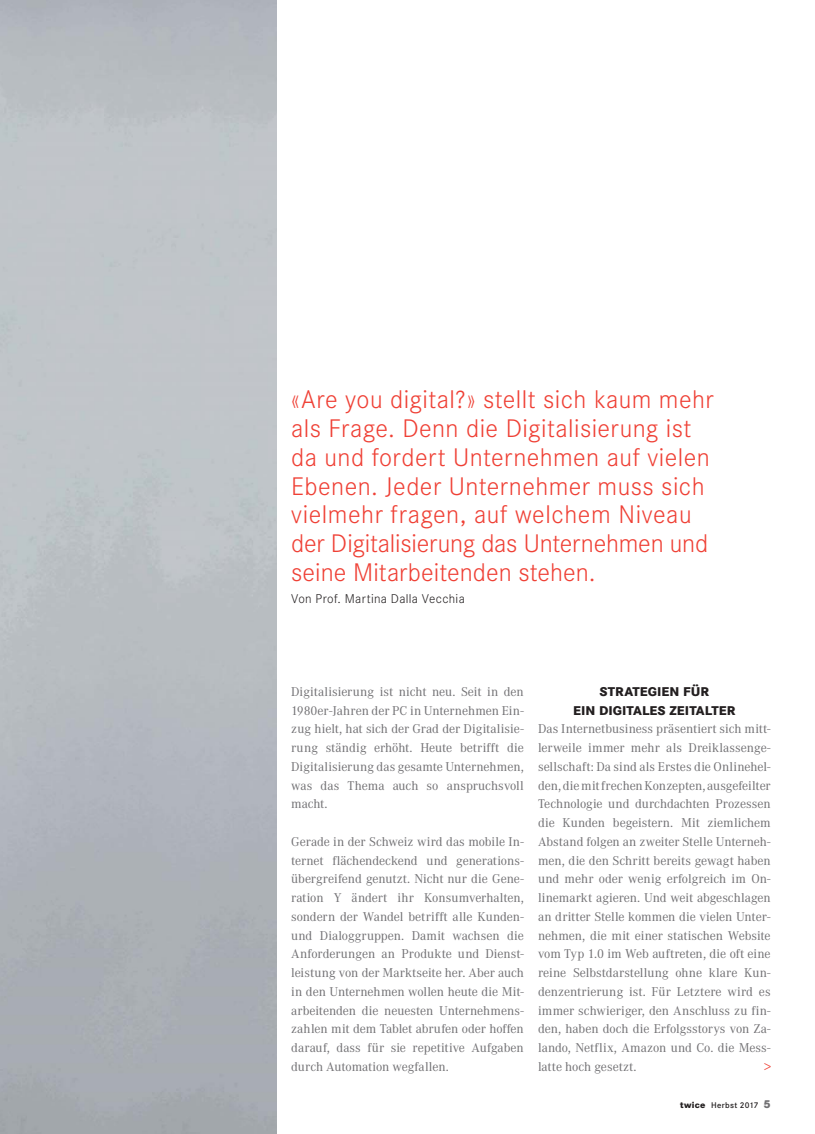
<style>
.page{position:relative;width:815px;height:1134px;background:#fff}
.page>*{position:absolute;margin:0;border:0;box-sizing:border-box;transform-origin:0 0}
.t1{font:300 25px/28.8px "Corporate SBQ";letter-spacing:.015em;color:#ef4035}
.t2{font:12.5px/18.8px "Corporate ABQ";color:#717073;text-align:justify}
.t3{font:800 12.5px/18.8px "Corporate SBQ";color:#231f20;text-align:center}
.t4{font:300 12.5px "Corporate SBQ";letter-spacing:.025em;color:#231f20}
.t5{font:12.5px "Corporate ABQ";color:#ef4035}
.t6{font:500 8.12px "Corporate SBQ";letter-spacing:.035em;color:#231f20}
.s1{font-weight:800;font-size:8.75px}
.s2{font-weight:800;font-size:11.25px;color:#717073}
</style>
<div class="page">
<p class="t1" style="left:291px;top:388px;width:424px">«Are you digital?» stellt sich kaum mehr als Frage. Denn die Digitalisierung ist da und fordert Unternehmen auf vielen Ebenen. Jeder Unternehmer muss sich vielmehr fragen, auf welchem Niveau der Digitalisierung das Unternehmen und seine Mitarbeitenden stehen.</p>
<p class="t4" style="left:291px;top:595px;width:175px">Von Prof. Martina Dalla Vecchia</p>
<p class="t2" style="left:291px;top:683px;width:234px">Digitalisierung ist nicht neu. Seit in den 1980er-Jahren der PC in Unternehmen Ein&shy;zug hielt, hat sich der Grad der Digitalisie&shy;rung ständig erhöht. Heute betrifft die Digitalisierung das gesamte Unternehmen, was das Thema auch so anspruchsvoll macht.</p>
<p class="t2" style="left:291px;top:833px;width:234px">Gerade in der Schweiz wird das mobile In&shy;ternet flächendeckend und generations&shy;übergreifend genutzt. Nicht nur die Gene&shy;ration Y ändert ihr Konsumverhalten, sondern der Wandel betrifft alle Kunden&shy;und Dialoggruppen. Damit wachsen die Anforderungen an Produkte und Dienst&shy;leistung von der Marktseite her. Aber auch in den Unternehmen wollen heute die Mit&shy;arbeitenden die neuesten Unternehmens&shy;zahlen mit dem Tablet abrufen oder hoffen darauf, dass für sie repetitive Aufgaben durch Automation wegfallen.</p>
<p class="t3" style="left:573px;top:684px;width:164px">STRATEGIEN FÜR<br>EIN DIGITALES ZEITALTER</p>
<p class="t2" style="left:538px;top:720px;width:234px">Das Internetbusiness präsentiert sich mitt&shy;lerweile immer mehr als Dreiklassenge&shy;sellschaft: Da sind als Erstes die Onlinehel&shy;den, die mit frechen Konzepten, ausgefeilter Technologie und durchdachten Prozessen die Kunden begeistern. Mit ziemlichem Abstand folgen an zweiter Stelle Unterneh&shy;men, die den Schritt bereits gewagt haben und mehr oder wenig erfolgreich im On&shy;linemarkt agieren. Und weit abgeschlagen an dritter Stelle kommen die vielen Unter&shy;nehmen, die mit einer statischen Website vom Typ 1.0 im Web auftreten, die oft eine reine Selbstdarstellung ohne klare Kun&shy;denzentrierung ist. Für Letztere wird es immer schwieriger, den Anschluss zu fin&shy;den, haben doch die Erfolgsstorys von Za&shy;lando, Netflix, Amazon und Co. die Mess&shy;latte hoch gesetzt.</p>
<p class="t5" style="left:764px;top:1062px;width:8px">&gt;</p>
<p class="t6" style="left:680px;top:1101px;width:92px"><span class="s1">twice</span> Herbst 2017 <span class="s2">5</span></p>
</div>
